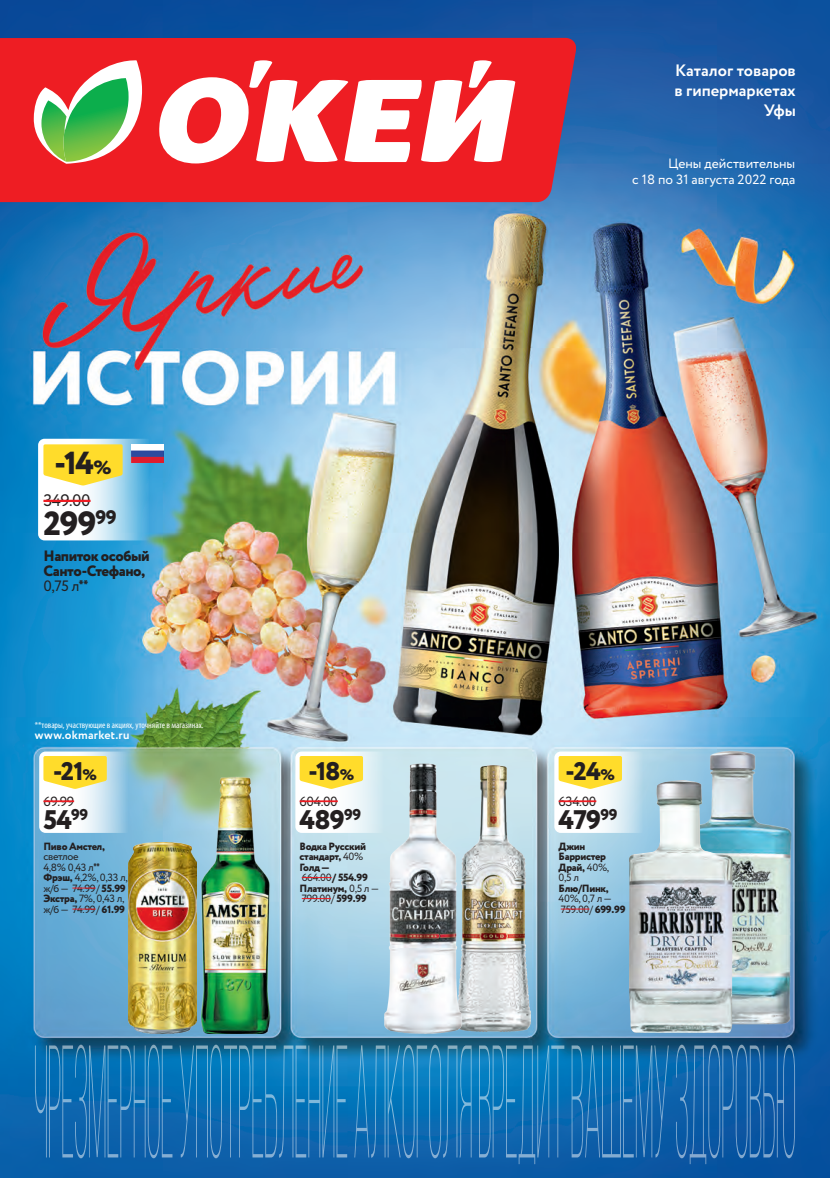
<style>
.page{position:relative;width:830px;height:1178px;background:#fff}
.page>*{position:absolute;margin:0;border:0;box-sizing:border-box;transform-origin:0 0}
.t1{font:800 33.6px "Circe";color:#231f20}
.t2{font:800 31.8px "Circe";color:#231f20}
.t3{font:800 26.85px "Circe";letter-spacing:-.03em;color:#231f20}
.t4{font:800 25.5px "Circe";color:#231f20}
.t5{font:16.65px "Circe";color:#231f20}
.t6{font:700 16.5px/19.8px "Circe";color:#fff;text-align:right}
.t7{font:800 15px/15px "Circe";letter-spacing:-.03em;color:#231f20}
.t8{font:13.5px/16.2px "Circe";color:#fff;text-align:right}
.t9{font:13.35px "Circe";letter-spacing:-.03em;color:#231f20}
.t10{font:700 12px "Circe";letter-spacing:.02em;color:#fff}
.t11{font:800 10.5px/10.5px "Circe";letter-spacing:-.03em;color:#231f20}
.t12{font:10.5px/10.5px "Circe";letter-spacing:-.03em;color:#231f20}
.t13{font:condensed 9px "Myriad Pro";color:#fff}
.s1{font-size:19.2px}
.s2{font-weight:400}
.s3{font-family:"PT Sans";font-weight:700;font-stretch:condensed}
.s4{font-size:15.3px}
.s5{font-weight:800}
</style>
<div class="page">
<img style="left:0;top:0;width:829px;height:1178px">
<img style="left:463px;top:766px;width:67px;height:266px">
<img style="left:384px;top:764px;width:79px;height:270px">
<div style="left:295px;top:751px;width:98px;height:82px;background:linear-gradient(to right,#fff,#d2e9f1);border-radius:6px"></div>
<hr style="left:299px;top:800px;width:38px;height:2px;background:#ee1d23">
<svg style="left:299px;top:756px;width:64px;height:33px;background:#fee047"></svg>
<hr style="left:301px;top:877px;width:30px;height:1px;background:#ee1d23">
<hr style="left:301px;top:898px;width:30px;height:1px;background:#ee1d23">
<img style="left:674px;top:751px;width:116px;height:274px">
<img style="left:628px;top:780px;width:104px;height:253px">
<svg style="left:554px;top:751px;width:98px;height:82px"></svg>
<hr style="left:558px;top:800px;width:38px;height:2px;background:#ee1d23">
<svg style="left:558px;top:756px;width:63px;height:33px;background:#fee046"></svg>
<svg style="left:560px;top:909px;width:29px;height:1px"></svg>
<img style="left:200px;top:776px;width:71px;height:257px">
<img style="left:129px;top:842px;width:67px;height:191px">
<svg style="left:39px;top:751px;width:98px;height:82px"></svg>
<hr style="left:43px;top:800px;width:31px;height:2px;background:#ee1d23">
<svg style="left:43px;top:756px;width:64px;height:33px;background:#fcdf47"></svg>
<svg style="left:72px;top:888px;width:24px;height:1px"></svg>
<svg style="left:72px;top:909px;width:24px;height:1px"></svg>
<svg style="left:38px;top:439px;width:122px;height:101px"></svg>
<hr style="left:43px;top:500px;width:47px;height:2px;background:#ee1d23">
<svg style="left:43px;top:444px;width:80px;height:41px;background:#fbde45"></svg>
<img style="left:131px;top:444px;width:32px;height:19px">
<div style="left:0;top:38px;width:575px;height:164px;background:#ee1d23"></div>
<svg style="left:158px;top:60px;width:357px;height:103px"></svg>
<svg style="left:33px;top:59px;width:109px;height:105px"></svg>
<svg style="left:35px;top:1045px;width:759px;height:119px;background:#1771b3"></svg>
<h2 class="t2" style="left:55px;top:441px;width:58px">-14<span class="s1">%</span></h2>
<h3 class="t5" style="left:43px;top:490px;width:49px">349.00</h3>
<h1 class="t1" style="left:43px;top:501px;width:75px">299<sup>99</sup></h1>
<h3 class="t7" style="left:43px;top:549px;width:108px">Напиток особый<br>Санто-Стефано,<br><span class="s2">0,75 л</span><span class="s3">**</span></h3>
<p class="t13" style="left:35px;top:719px;width:170px">**товары, участвующие в акциях, уточняйте в магазинах.</p>
<p class="t10" style="left:35px;top:727px;width:96px">www.okmarket.ru</p>
<h3 class="t4" style="left:53px;top:754px;width:45px">-21<span class="s4">%</span></h3>
<p class="t9" style="left:43px;top:792px;width:32px">69.99</p>
<h3 class="t3" style="left:43px;top:801px;width:46px">54<sup>99</sup></h3>
<p class="t11" style="left:43px;top:841px;width:63px">Пиво Амстел,</p>
<p class="t12" style="left:43px;top:851px;width:86px">светлое<br>4,8% 0,43 л<span class="s3">**<br></span><span class="s5">Фрэш,</span> 4,2%, 0,33 л, ж/б — 74.99/ <span class="s5">55.99<br>Экстра,</span> 7%, 0,43 л, ж/б — 74.99/ <span class="s5">61.99</span></p>
<h3 class="t4" style="left:308px;top:754px;width:47px">-18<span class="s4">%</span></h3>
<p class="t9" style="left:299px;top:792px;width:40px">604.00</p>
<h3 class="t3" style="left:299px;top:801px;width:63px">489<sup>99</sup></h3>
<p class="t11" style="left:299px;top:841px;width:81px">Водка Русский стандарт, <span class="s2">40%<br></span>Голд —<br><span class="s2">664.00</span>/ 554.99<br>Платинум, <span class="s2">0,5 л —<br>799.00/</span> 599.99</p>
<h3 class="t6" style="left:674px;top:61px;width:123px">Каталог товаров в гипермаркетах<br>Уфы</h3>
<p class="t8" style="left:632px;top:156px;width:164px">Цены действительны<br>с 18 по 31 августа 2022 года</p>
<h3 class="t4" style="left:565px;top:754px;width:51px">-24<span class="s4">%</span></h3>
<p class="t9" style="left:558px;top:792px;width:39px">634.00</p>
<h3 class="t3" style="left:558px;top:801px;width:60px">479<sup>99</sup></h3>
<p class="t11" style="left:558px;top:841px;width:52px">Джин<br>Барристер<br>Драй, <span class="s2">40%,<br>0,5 л</span></p>
<p class="t11" style="left:558px;top:883px;width:52px">Блю/Пинк,</p>
<p class="t12" style="left:558px;top:893px;width:68px">40%, 0,7 л —<br>759.00/ <span class="s5">699.99</span></p>
</div>
